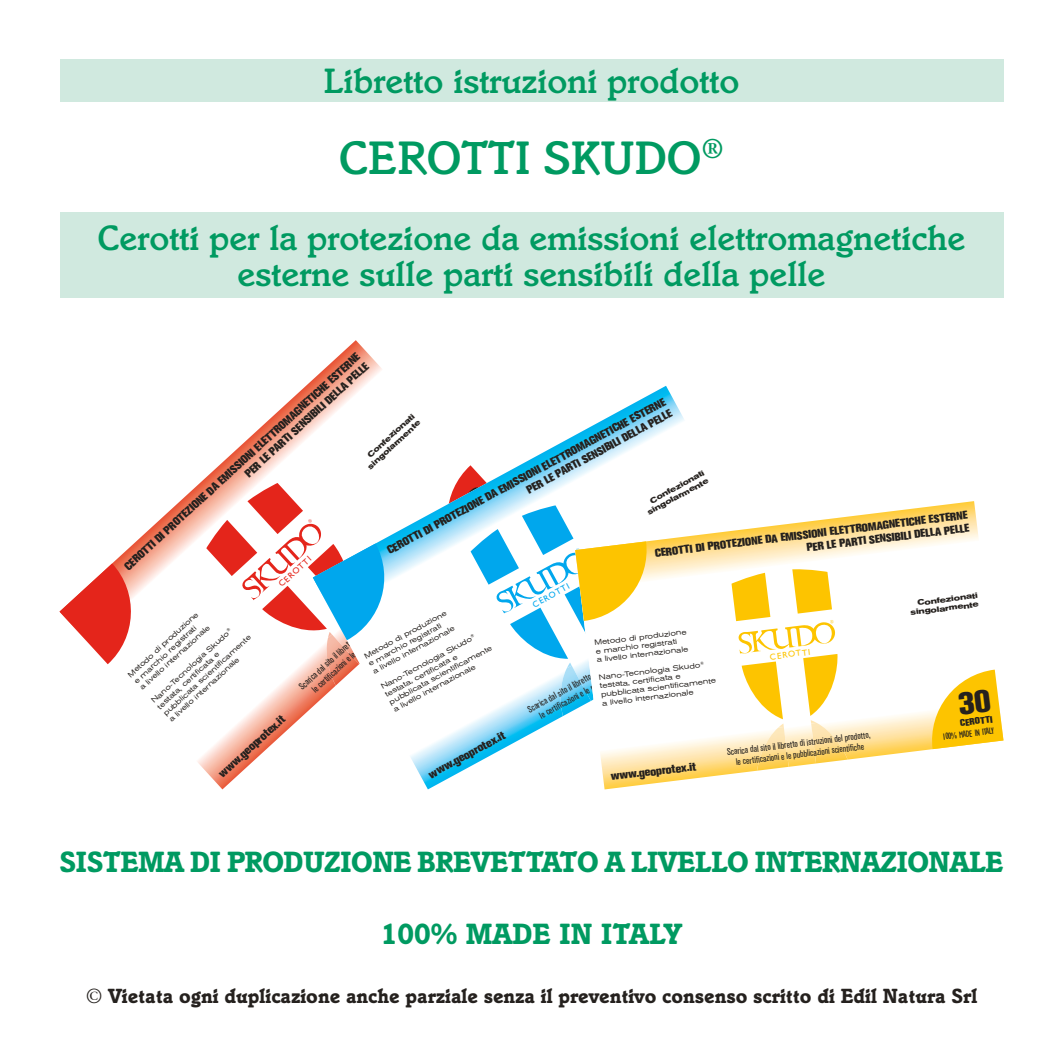
<style>
.page{position:relative;width:1063px;height:1063px;background:#fff}
.page>*{position:absolute;margin:0;border:0;box-sizing:border-box;transform-origin:0 0}
.t1{font:500 48px "Italia Std";color:#009a61}
.t2{font:500 36px/36px "Italia Std";color:#009a61;text-align:center}
.t3{font:700 30px "Italia Std";letter-spacing:-.02em;color:#009a61}
.t4{font:700 30px "Italia Std";color:#009a61}
.t5{font:700 21px "Italia Std";color:#25211e}
.t6{font:800 11.4px/13.8px "Akzidenz Grotesk BE";color:#25211e;text-align:right}
.t7{font:condensed 9.6px/10.8px "Akzidenz Grotesk BE";color:#25211e;text-align:center}
.t8{font:condensed 9.6px "Gill Sans Std";color:#25211e}
.t9{font:800 9.6px "Akzidenz Grotesk BE";color:#25211e}
.t10{font:8.7px "Gill Sans Std";color:#e4251b}
.t11{font:8.7px "Gill Sans Std";color:#00a7ed}
.t12{font:8.7px "Gill Sans Std";color:#fdc400}
.t13{font:expanded 7.5px/8.7px "Akzidenz Grotesk BE";color:#25211e}
.t14{font:700 expanded 7.5px/8.7px "Akzidenz Grotesk BE";color:#25211e;text-align:right}
.s1{font-weight:400}
</style>
<div class="page">
<div style="left:60px;top:60px;width:943px;height:42px;background:#d0e9df"></div>
<div style="left:60px;top:213px;width:943px;height:85px;background:#d0e9df"></div>
<svg style="left:139px;top:340px;width:243px;height:252px"></svg>
<svg style="left:60px;top:539px;width:79px;height:126px"></svg>
<svg style="left:195px;top:488px;width:118px;height:301px"></svg>
<svg style="left:313px;top:659px;width:47px;height:48px"></svg>
<svg style="left:313px;top:386px;width:371px;height:192px"></svg>
<svg style="left:409px;top:562px;width:30px;height:227px"></svg>
<svg style="left:206px;top:483px;width:188px;height:176px"></svg>
<svg style="left:439px;top:439px;width:565px;height:351px"></svg>
<h2 class="t2" style="left:323px;top:63px;width:418px">Libretto istruzioni prodotto</h2>
<h1 class="t1" style="left:339px;top:130px;width:387px">CEROTTI SKUDO<sup>®</sup></h1>
<h2 class="t2" style="left:97px;top:220px;width:870px">Cerotti per la protezione da emissioni elettromagnetiche esterne sulle parti sensibili della pelle</h2>
<h3 class="t6" style="left:122px;top:564px;width:316px;rotate:-43deg">CEROTTI DI PROTEZIONE DA EMISSIONI ELETTROMAGNETICHE ESTERNE<br>PER LE PARTI SENSIBILI DELLA PELLE</h3>
<h3 class="t6" style="left:385px;top:544px;width:317px;line-height:12.3px;rotate:-28deg">CEROTTI DI PROTEZIONE DA EMISSIONI ELETTROMAGNETICHE ESTERNE<br>PER LE PARTI SENSIBILI DELLA PELLE</h3>
<p class="t14" style="left:360px;top:458px;width:70px;rotate:-42deg">Confezionati singolarmente</p>
<p class="t14" style="left:642px;top:501px;width:70px;rotate:-28deg">Confezionati singolarmente</p>
<h3 class="t6" style="left:654px;top:547px;width:317px;line-height:12.9px;rotate:-7deg">CEROTTI DI PROTEZIONE DA EMISSIONI ELETTROMAGNETICHE ESTERNE<br>PER LE PARTI SENSIBILI DELLA PELLE</h3>
<p class="t10" style="left:277px;top:582px;width:42px;rotate:-43deg">CEROTTI</p>
<p class="t11" style="left:531px;top:601px;width:42px;rotate:-28deg">CEROTTI</p>
<p class="t14" style="left:909px;top:600px;width:70px;rotate:-7deg">Confezionati singolarmente</p>
<p class="t13" style="left:363px;top:652px;width:94px;rotate:-28deg">Metodo di produzione e marchio registrati<br>a livello internazionale</p>
<p class="t13" style="left:126px;top:672px;width:94px;rotate:-42deg">Metodo di produzione e marchio registrati<br>a livello internazionale</p>
<p class="t13" style="left:594px;top:638px;width:94px;rotate:-7deg">Metodo di produzione e marchio registrati<br>a livello internazionale</p>
<p class="t13" style="left:598px;top:673px;width:117px;rotate:-7deg">Nano-Tecnologia Skudo<sup>® </sup>testata, certifi cata e pubblicata scientifi camente a livello internazionale</p>
<p class="t13" style="left:149px;top:698px;width:104px;rotate:-42deg">Nano-Tecnologia Skudo</p>
<p class="t13" style="left:379px;top:683px;width:118px;rotate:-28deg">Nano-Tecnologia Skudo<sup>® </sup>testata, certifi cata e pubblicata scientifi camente a livello internazionale</p>
<p class="t13" style="left:155px;top:704px;width:118px;rotate:-42deg">testata, certifi cata e pubblicata scientifi camente a livello internazionale</p>
<p class="t7" style="left:526px;top:706px;width:146px;rotate:-29deg">Scarica dal sito il libretto di istruzioni del prodotto, le certifi cazioni e le pubblicazioni scientifi che</p>
<p class="t12" style="left:769px;top:652px;width:42px;rotate:-7deg">CEROTTI</p>
<h3 class="t6" style="left:216px;top:771px;width:87px;rotate:-43deg">www.geoprotex.it</h3>
<p class="t9" style="left:959px;top:717px;width:34px;rotate:-7deg">CEROTTI</p>
<p class="t8" style="left:942px;top:732px;width:54px;rotate:-7deg">100% MADE IN ITALY</p>
<h3 class="t6" style="left:426px;top:769px;width:87px;rotate:-28deg">www.geoprotex.it</h3>
<p class="t7" style="left:726px;top:747px;width:146px;rotate:-7deg">Scarica dal sito il libretto di istruzioni del prodotto, le certifi cazioni e le pubblicazioni scientifi che</p>
<h3 class="t6" style="left:610px;top:770px;width:87px;rotate:-7deg">www.geoprotex.it</h3>
<h3 class="t3" style="left:60px;top:843px;width:946px">SISTEMA DI PRODUZIONE BREVETTATO A LIVELLO INTERNAZIONALE</h3>
<h3 class="t4" style="left:381px;top:915px;width:303px">100% MADE IN ITALY</h3>
<h3 class="t5" style="left:86px;top:983px;width:893px"><span class="s1">©</span> Vietata ogni duplicazione anche parziale senza il preventivo consenso scritto di Edil Natura Srl</h3>
</div>
